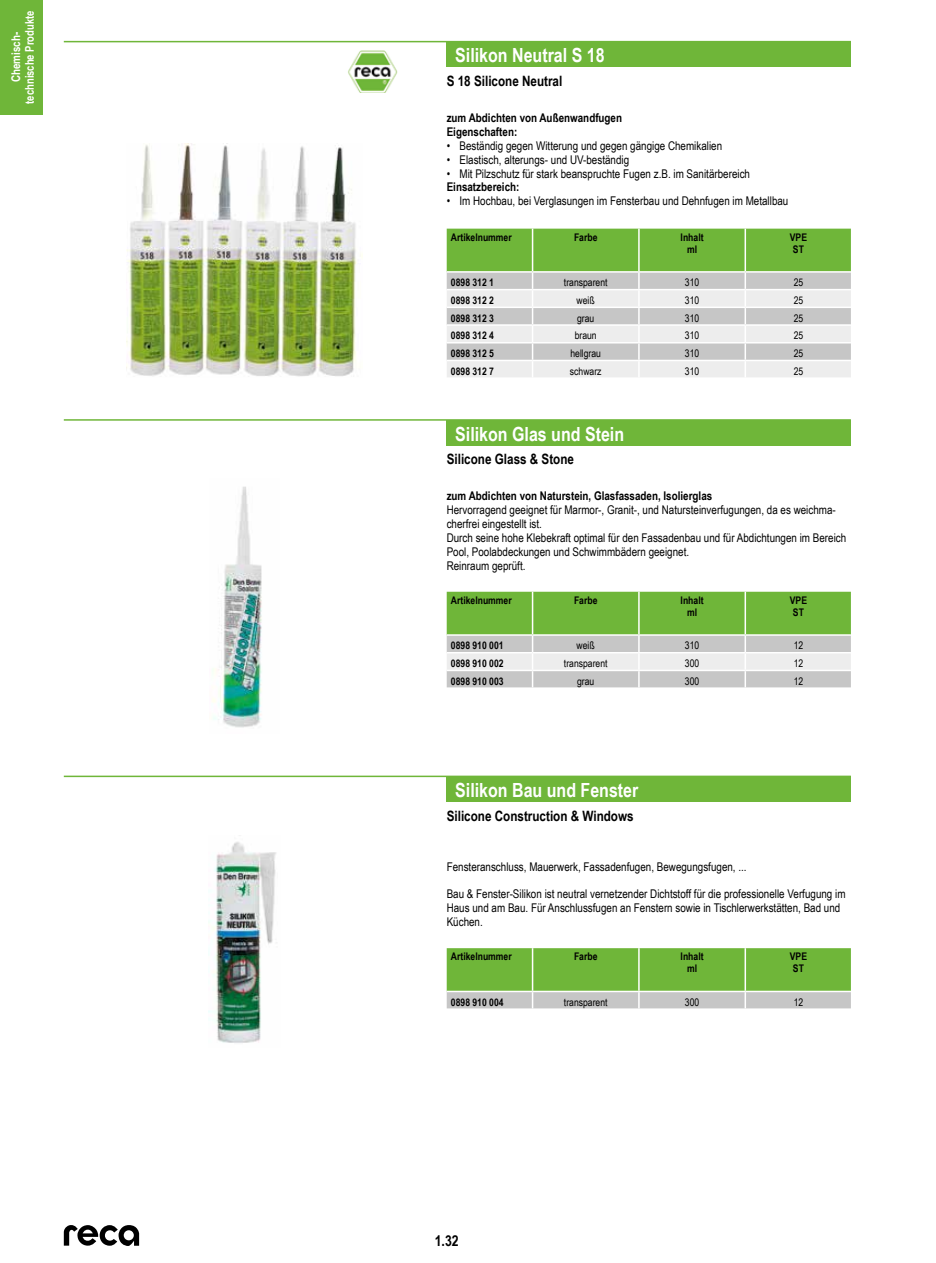
<style>
.page{position:relative;width:936px;height:1263px;background:#fff}
.page>*{position:absolute;margin:0;border:0;box-sizing:border-box;transform-origin:0 0}
.t1{font:700 19.5px "Arial Narrow";color:#fff}
.t2{font:700 15px "Arial Narrow";color:#000}
.t3{font:700 14.25px "Arial Narrow";color:#000}
.t4{font:12px/14px "Arial Narrow";color:#000}
.t5{font:700 12px/14px "Arial Narrow";color:#000}
.t6{font:700 12px/13.5px "Arial Narrow";color:#fff;text-align:center}
.t7{font:700 10.5px/12px "Arial Narrow";color:#000;text-align:center}
.t8{font:10.5px "Arial Narrow";color:#000}
</style>
<div class="page">
<svg style="left:64px;top:1225px;width:75px;height:21px"></svg>
<div style="left:0;top:0;width:43px;height:114px;background:#6fb639"></div>
<hr style="left:64px;top:41px;width:786px;height:1px;background:#6fb639">
<div style="left:446px;top:42px;width:404px;height:25px;background:#6fb639"></div>
<svg style="left:446px;top:229px;width:404px;height:148px;background:#bed2af"></svg>
<img style="left:348px;top:50px;width:50px;height:43px">
<img style="left:127px;top:143px;width:235px;height:234px">
<hr style="left:64px;top:419px;width:786px;height:2px;background:#6fb639">
<div style="left:446px;top:420px;width:404px;height:25px;background:#6fb639"></div>
<svg style="left:446px;top:592px;width:404px;height:95px;background:#a9c892"></svg>
<img style="left:212px;top:486px;width:50px;height:242px">
<hr style="left:64px;top:776px;width:786px;height:1px;background:#6fb639">
<div style="left:446px;top:776px;width:404px;height:26px;background:#6fb639"></div>
<svg style="left:446px;top:948px;width:404px;height:60px;background:#8bbd65"></svg>
<img style="left:209px;top:842px;width:67px;height:201px">
<p class="t6" style="left:9px;top:104px;width:94px;rotate:-90deg">Chemisch&shy;technische Produkte</p>
<h1 class="t1" style="left:455px;top:41px;width:151px">Silikon Neutral S 18</h1>
<p class="t3" style="left:446px;top:70px;width:117px">S 18 Silicone Neutral</p>
<p class="t5" style="left:446px;top:110px;width:177px">zum Abdichten von Außenwandfugen<br>Eigenschaften:</p>
<p class="t4" style="left:446px;top:138px;width:277px">• Beständig gegen Witterung und gegen gängige Chemikalien</p>
<p class="t4" style="left:446px;top:152px;width:184px">• Elastisch, alterungs- und UV-beständig</p>
<p class="t4" style="left:446px;top:166px;width:305px">• Mit Pilzschutz für stark beanspruchte Fugen z.B. im Sanitärbereich</p>
<p class="t5" style="left:446px;top:180px;width:74px">Einsatzbereich:</p>
<p class="t4" style="left:446px;top:194px;width:343px">• Im Hochbau, bei Verglasungen im Fensterbau und Dehnfugen im Metallbau</p>
<p class="t7" style="left:451px;top:230px;width:62px">Artikelnummer</p>
<p class="t7" style="left:574px;top:230px;width:25px">Farbe</p>
<p class="t7" style="left:680px;top:230px;width:24px">Inhalt ml</p>
<p class="t7" style="left:789px;top:230px;width:19px;text-align:left">VPE<br>ST</p>
<p class="t7" style="left:451px;top:276px;width:45px">0898 312 1</p>
<p class="t8" style="left:564px;top:275px;width:45px">transparent</p>
<p class="t8" style="left:685px;top:275px;width:16px">310</p>
<p class="t8" style="left:793px;top:275px;width:11px">25</p>
<p class="t7" style="left:451px;top:294px;width:45px">0898 312 2</p>
<p class="t8" style="left:576px;top:293px;width:20px">weiß</p>
<p class="t8" style="left:685px;top:293px;width:16px">310</p>
<p class="t8" style="left:793px;top:293px;width:11px">25</p>
<p class="t7" style="left:451px;top:312px;width:45px">0898 312 3</p>
<p class="t8" style="left:577px;top:310px;width:19px">grau</p>
<p class="t8" style="left:685px;top:310px;width:16px">310</p>
<p class="t8" style="left:793px;top:310px;width:11px">25</p>
<p class="t7" style="left:451px;top:329px;width:45px">0898 312 4</p>
<p class="t8" style="left:574px;top:328px;width:24px">braun</p>
<p class="t8" style="left:685px;top:328px;width:16px">310</p>
<p class="t8" style="left:793px;top:328px;width:11px">25</p>
<p class="t7" style="left:451px;top:347px;width:45px">0898 312 5</p>
<p class="t8" style="left:570px;top:346px;width:32px">hellgrau</p>
<p class="t8" style="left:685px;top:346px;width:16px">310</p>
<p class="t8" style="left:793px;top:346px;width:11px">25</p>
<p class="t7" style="left:451px;top:365px;width:45px">0898 312 7</p>
<p class="t8" style="left:570px;top:363px;width:33px">schwarz</p>
<p class="t8" style="left:685px;top:363px;width:16px">310</p>
<p class="t8" style="left:793px;top:363px;width:11px">25</p>
<h1 class="t1" style="left:455px;top:419px;width:170px">Silikon Glas und Stein</h1>
<p class="t3" style="left:446px;top:448px;width:129px">Silicone Glass &amp; Stone</p>
<p class="t5" style="left:446px;top:488px;width:267px">zum Abdichten von Naturstein, Glasfassaden, Isolierglas</p>
<p class="t4" style="left:446px;top:502px;width:401px">Hervorragend geeignet für Marmor-, Granit-, und Natursteinverfugungen, da es weichma&shy;cherfrei eingestellt ist.<br>Durch seine hohe Klebekraft optimal für den Fassadenbau und für Abdichtungen im Bereich Pool, Poolabdeckungen und Schwimmbädern geeignet.<br>Reinraum geprüft.</p>
<p class="t7" style="left:451px;top:593px;width:62px">Artikelnummer</p>
<p class="t7" style="left:574px;top:593px;width:25px">Farbe</p>
<p class="t7" style="left:680px;top:593px;width:24px">Inhalt ml</p>
<p class="t7" style="left:789px;top:593px;width:19px;text-align:left">VPE<br>ST</p>
<p class="t7" style="left:451px;top:639px;width:54px">0898 910 001</p>
<p class="t8" style="left:576px;top:638px;width:20px">weiß</p>
<p class="t8" style="left:685px;top:638px;width:16px">310</p>
<p class="t8" style="left:793px;top:638px;width:11px">12</p>
<p class="t7" style="left:451px;top:657px;width:54px">0898 910 002</p>
<p class="t8" style="left:564px;top:656px;width:45px">transparent</p>
<p class="t8" style="left:685px;top:656px;width:16px">300</p>
<p class="t8" style="left:793px;top:656px;width:11px">12</p>
<p class="t7" style="left:451px;top:675px;width:54px">0898 910 003</p>
<p class="t8" style="left:577px;top:673px;width:19px">grau</p>
<p class="t8" style="left:685px;top:673px;width:16px">300</p>
<p class="t8" style="left:793px;top:673px;width:11px">12</p>
<h1 class="t1" style="left:455px;top:775px;width:185px">Silikon Bau und Fenster</h1>
<p class="t3" style="left:446px;top:805px;width:188px">Silicone Construction &amp; Windows</p>
<p class="t4" style="left:446px;top:859px;width:301px">Fensteranschluss, Mauerwerk, Fassadenfugen, Bewegungsfugen, ...</p>
<p class="t4" style="left:446px;top:887px;width:400px">Bau &amp; Fenster-Silikon ist neutral vernetzender Dichtstoff für die professionelle Verfugung im<br>Haus und am Bau. Für Anschlussfugen an Fenstern sowie in Tischlerwerkstätten, Bad und<br>Küchen.</p>
<p class="t7" style="left:451px;top:950px;width:62px">Artikelnummer</p>
<p class="t7" style="left:574px;top:950px;width:25px">Farbe</p>
<p class="t7" style="left:680px;top:950px;width:24px">Inhalt ml</p>
<p class="t7" style="left:789px;top:950px;width:19px;text-align:left">VPE<br>ST</p>
<p class="t7" style="left:451px;top:996px;width:54px">0898 910 004</p>
<p class="t8" style="left:564px;top:994px;width:45px">transparent</p>
<p class="t8" style="left:685px;top:994px;width:16px">300</p>
<p class="t8" style="left:793px;top:994px;width:11px">12</p>
<p class="t2" style="left:434px;top:1229px;width:25px">1.32</p>
</div>
